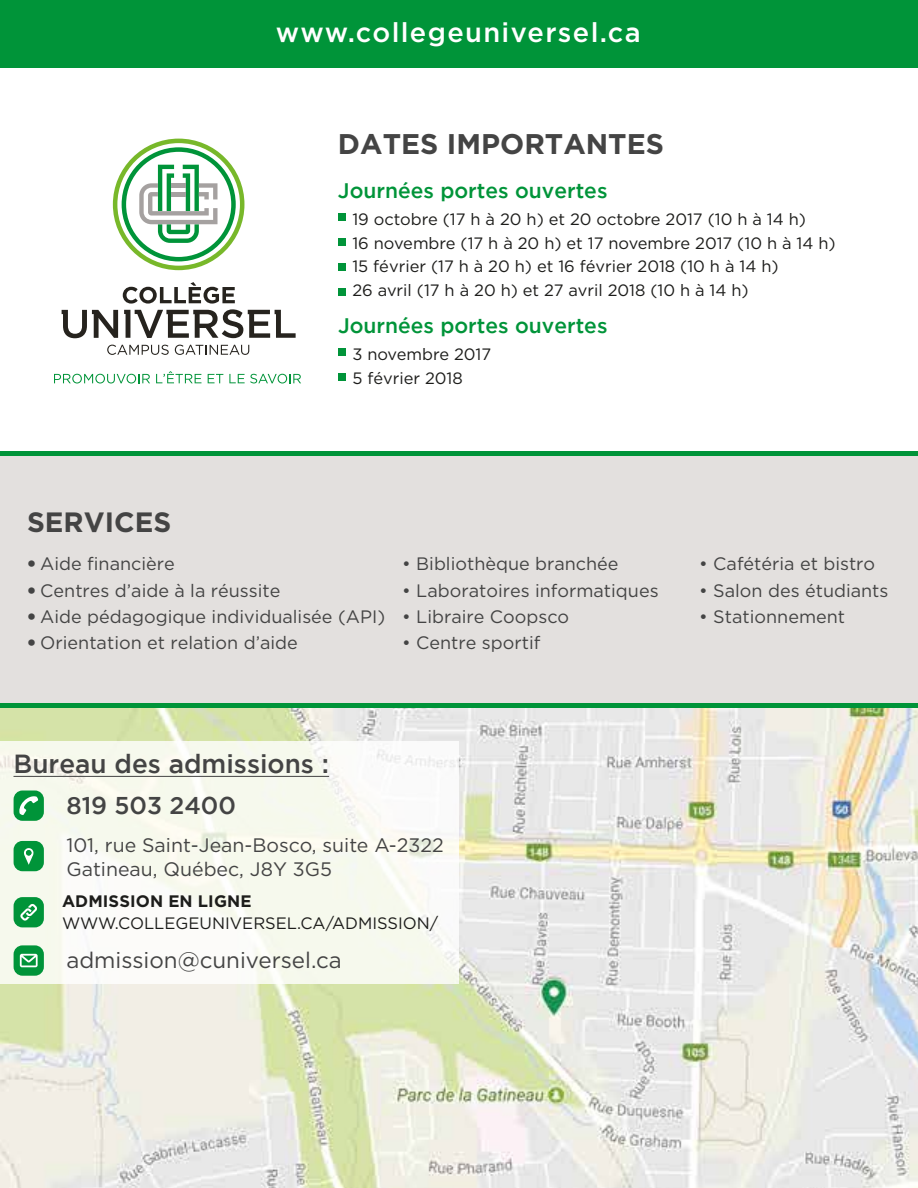
<style>
.page{position:relative;width:918px;height:1188px;background:#fff}
.page>*{position:absolute;margin:0;border:0;box-sizing:border-box;transform-origin:0 0}
.t1{font:700 28.5px "Gotham";color:#444}
.t2{font:700 27.9px "Gotham";color:#444}
.t3{font:500 27.15px "Gotham";letter-spacing:.05em;color:#fff}
.t4{font:500 26.1px "Gotham";color:#444}
.t5{font:500 24.3px "Gotham";color:#444}
.t6{font:22.35px "Gotham";color:#444}
.t7{font:500 21px "Gotham";color:#009439}
.t8{font:19.5px/24.3px "Gotham";color:#444}
.t9{font:18px "Gotham";color:#444}
.t10{font:700 16.65px "Gotham";letter-spacing:.005em;color:#1d1d1b}
.t11{font:16.5px/23.9px "Gotham";color:#1d1d1b}
.s1{font-family:"Helvetica Neue LT Pro";font-weight:100;font-stretch:condensed}
</style>
<div class="page">
<img style="left:0;top:708px;width:918px;height:480px">
<div style="left:0;top:742px;width:459px;height:242px;background:#f7f9ee"></div>
<div style="left:0;top:451px;width:918px;height:257px;background:#009439"></div>
<div style="left:0;top:456px;width:918px;height:246px;background:#e3e0de"></div>
<div style="left:338px;top:214px;width:7px;height:7px;background:#009439"></div>
<div style="left:338px;top:238px;width:7px;height:7px;background:#009439"></div>
<div style="left:338px;top:263px;width:7px;height:8px;background:#009439"></div>
<div style="left:338px;top:288px;width:7px;height:8px;background:#009439"></div>
<div style="left:0;top:0;width:918px;height:68px;background:#009439"></div>
<svg style="left:54px;top:374px;width:96px;height:9px"></svg>
<svg style="left:156px;top:371px;width:45px;height:12px"></svg>
<svg style="left:208px;top:374px;width:15px;height:9px"></svg>
<svg style="left:229px;top:374px;width:72px;height:9px"></svg>
<svg style="left:113px;top:139px;width:131px;height:131px"></svg>
<hr style="left:171px;top:192px;width:15px;height:4px;background:#a5a1a0">
<svg style="left:62px;top:282px;width:234px;height:56px"></svg>
<svg style="left:107px;top:345px;width:62px;height:10px"></svg>
<svg style="left:175px;top:345px;width:74px;height:10px"></svg>
<div style="left:338px;top:349px;width:7px;height:7px;background:#009439"></div>
<div style="left:338px;top:373px;width:7px;height:7px;background:#009439"></div>
<hr style="left:14px;top:776px;width:315px;height:1px;background:#444">
<div style="left:14px;top:945px;width:30px;height:31px;background:#009439;border-radius:9px"></div>
<svg style="left:20px;top:954px;width:18px;height:13px"></svg>
<div style="left:14px;top:841px;width:30px;height:30px;background:#009439;border-radius:9px"></div>
<svg style="left:24px;top:848px;width:10px;height:17px"></svg>
<div style="left:14px;top:791px;width:30px;height:30px;background:#009439;border-radius:9px"></div>
<svg style="left:19px;top:796px;width:19px;height:19px"></svg>
<div style="left:14px;top:897px;width:30px;height:30px;background:#009439;border-radius:9px"></div>
<svg style="left:20px;top:904px;width:17px;height:17px"></svg>
<h3 class="t3" style="left:276px;top:14px;width:366px">www.collegeuniversel.ca</h3>
<h1 class="t1" style="left:338px;top:125px;width:328px">DATES IMPORTANTES</h1>
<p class="t7" style="left:338px;top:178px;width:271px">Journées portes ouvertes</p>
<p class="t11" style="left:352px;top:207px;width:485px">19 octobre (17 h à 20 h) et 20 octobre 2017 (10 h à 14 h)<br>16 novembre (17 h à 20 h) et 17 novembre 2017 (10 h à 14 h)<br>15 février (17 h à 20 h) et 16 février 2018 (10 h à 14 h)<br>26 avril (17 h à 20 h) et 27 avril 2018 (10 h à 14 h)</p>
<p class="t7" style="left:338px;top:313px;width:271px">Journées portes ouvertes</p>
<p class="t11" style="left:352px;top:342px;width:140px">3 novembre 2017<br>5 février 2018</p>
<h2 class="t2" style="left:27px;top:503px;width:146px">SERVICES</h2>
<p class="t9" style="left:27px;top:554px;width:149px"><span class="s1">•</span> Aide financière</p>
<p class="t9" style="left:27px;top:580px;width:255px"><span class="s1">•</span> Centres d’aide à la réussite</p>
<p class="t9" style="left:27px;top:606px;width:360px"><span class="s1">•</span> Aide pédagogique individualisée (API)</p>
<p class="t9" style="left:27px;top:632px;width:272px"><span class="s1">•</span> Orientation et relation d’aide</p>
<p class="t9" style="left:402px;top:554px;width:218px">• Bibliothèque branchée</p>
<p class="t9" style="left:402px;top:580px;width:258px">• Laboratoires informatiques</p>
<p class="t9" style="left:402px;top:606px;width:168px">• Libraire Coopsco</p>
<p class="t9" style="left:402px;top:632px;width:140px">• Centre sportif</p>
<h3 class="t4" style="left:14px;top:749px;width:317px">Bureau des admissions :</h3>
<h3 class="t5" style="left:66px;top:792px;width:171px">819 503 2400</h3>
<p class="t8" style="left:66px;top:832px;width:379px">101, rue Saint-Jean-Bosco, suite A-2322<br>Gatineau, Québec, J8Y 3G5</p>
<p class="t10" style="left:62px;top:890px;width:191px">ADMISSION EN LIGNE</p>
<p class="t11" style="left:62px;top:911px;width:378px">WWW.COLLEGEUNIVERSEL.CA/ADMISSION/</p>
<p class="t6" style="left:66px;top:948px;width:277px">admission@cuniversel.ca</p>
<p class="t9" style="left:699px;top:554px;width:177px">• Cafétéria et bistro</p>
<p class="t9" style="left:699px;top:580px;width:191px">• Salon des étudiants</p>
<p class="t9" style="left:699px;top:606px;width:147px">• Stationnement</p>
</div>
